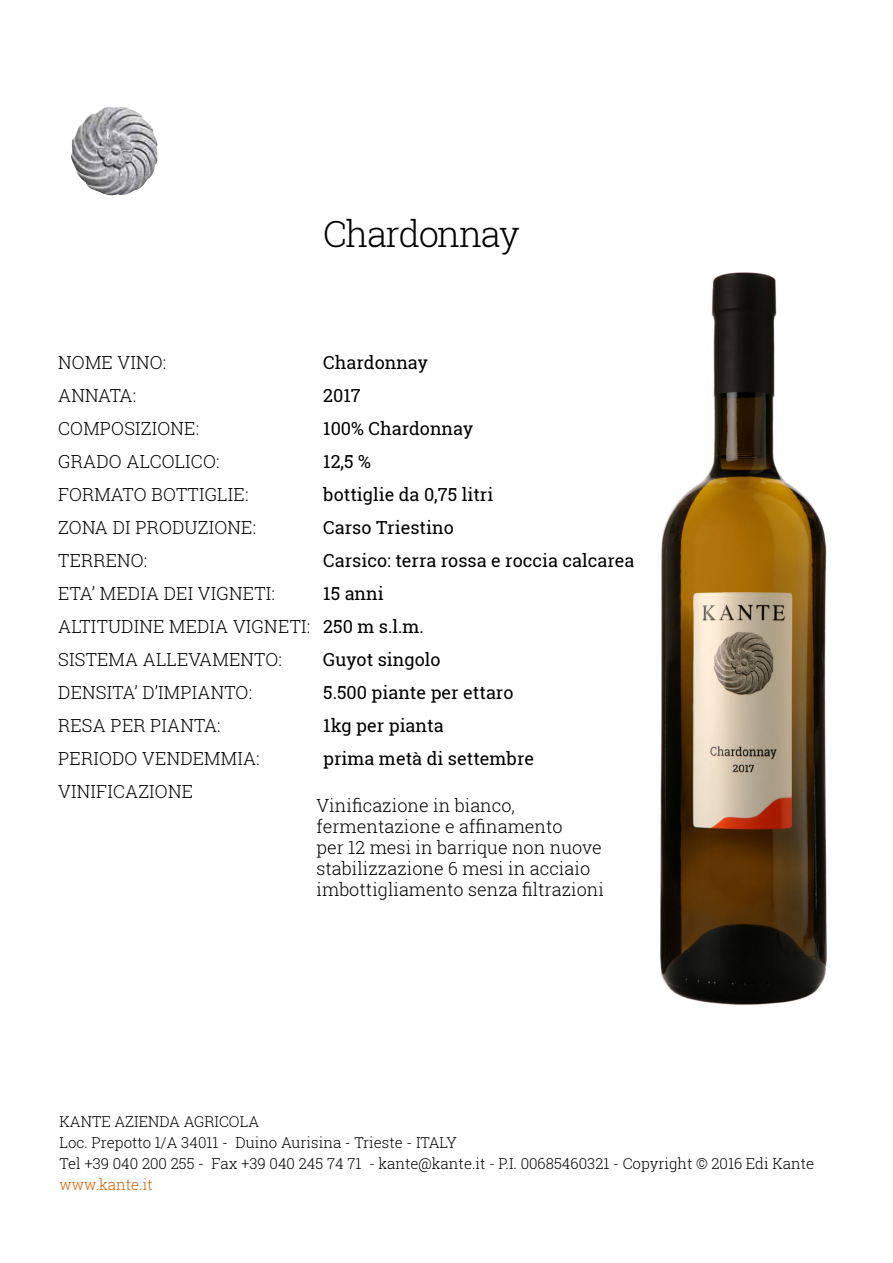
<style>
.page{position:relative;width:893px;height:1263px;background:#fff}
.page>*{position:absolute;margin:0;border:0;box-sizing:border-box;transform-origin:0 0}
.t1{font:300 36px "Roboto Slab";letter-spacing:-.04em;color:#000}
.t2{font:300 18px/33px "Roboto Slab";letter-spacing:.01em;color:#020202}
.t3{font:18px/33px "Roboto Slab";color:#000}
.t4{font:300 18px/21px "Roboto Slab";color:#000}
.t5{font:300 15px/21px "Roboto Slab";color:#000}
.t6{font:300 15px "Roboto Slab";color:#d65e00}
</style>
<div class="page">
<img style="left:660px;top:272px;width:167px;height:733px">
<img style="left:71px;top:107px;width:86px;height:88px">
<h1 class="t1" style="left:323px;top:210px;width:198px">Chardonnay</h1>
<p class="t3" style="left:323px;top:346px;width:313px">Chardonnay<br>2017<br>100% Chardonnay<br>12,5 %<br>bottiglie da 0,75 litri<br>Carso Triestino<br>Carsico: terra rossa e roccia calcarea<br>15 anni<br>250 m s.l.m.<br>Guyot singolo<br>5.500 piante per ettaro<br>1kg per pianta<br>prima metà di settembre</p>
<p class="t2" style="left:58px;top:346px;width:253px">NOME VINO:<br>ANNATA:<br>COMPOSIZIONE:<br>GRADO ALCOLICO:<br>FORMATO BOTTIGLIE:<br>ZONA DI PRODUZIONE:<br>TERRENO:<br>ETA’ MEDIA DEI VIGNETI:<br>ALTITUDINE MEDIA VIGNETI:<br>SISTEMA ALLEVAMENTO:<br>DENSITA’ D’IMPIANTO:<br>RESA PER PIANTA:<br>PERIODO VENDEMMIA:<br>VINIFICAZIONE</p>
<p class="t4" style="left:316px;top:794px;width:289px">Vinificazione in bianco, fermentazione e affinamento<br>per 12 mesi in barrique non nuove stabilizzazione 6 mesi in acciaio imbottigliamento senza filtrazioni</p>
<p class="t5" style="left:59px;top:1111px;width:756px">KANTE AZIENDA AGRICOLA<br>Loc. Prepotto 1/A 34011 - Duino Aurisina - Trieste - ITALY<br>Tel +39 040 200 255 - Fax +39 040 245 74 71 - kante@kante.it - P.I. 00685460321 - Copyright © 2016 Edi Kante</p>
<p class="t6" style="left:60px;top:1174px;width:95px">www.kante.it</p>
</div>
